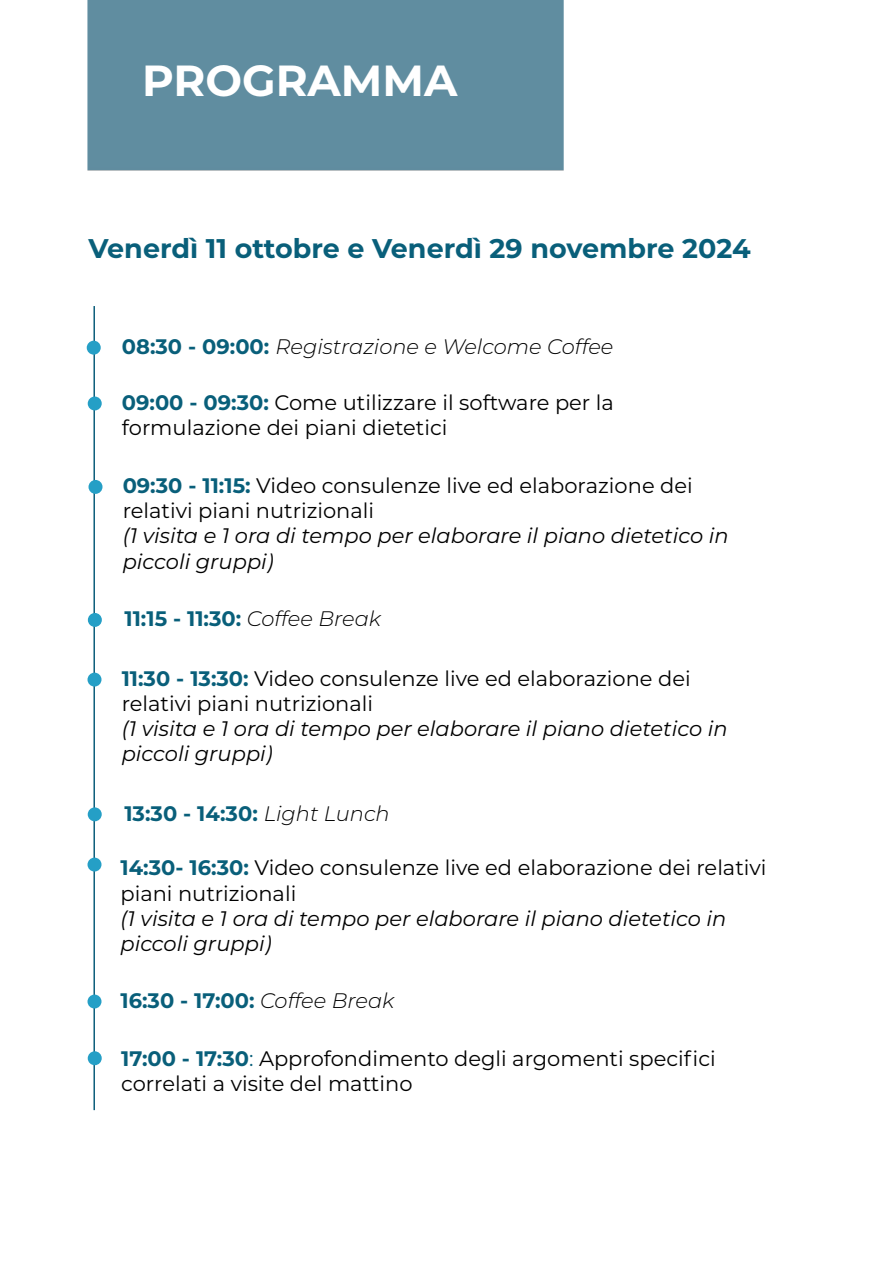
<style>
.page{position:relative;width:893px;height:1263px;background:#fff}
.page>*{position:absolute;margin:0;border:0;box-sizing:border-box;transform-origin:0 0}
.t1{font:700 43.5px "Montserrat";color:#fff}
.t2{font:700 27px "Montserrat";color:#095f7a}
.t3{font:21px/25.2px "Montserrat";color:#000}
.t4{font:italic 21px/25.2px "Montserrat";color:#000}
.t5{font:700 21px "Montserrat";color:#095f7a}
.t6{font:italic 300 21px "Montserrat";color:#000}
.s1{font-weight:700;font-style:normal;color:#095f7a}
.s2{font-weight:700;color:#095f7a}
.s3{font-weight:300;font-style:italic;color:#000}
.s4{color:#095f7a}
</style>
<div class="page">
<div style="left:88px;top:0;width:475px;height:170px;background:#608da0"></div>
<hr style="left:93px;top:306px;width:2px;height:804px;background:#0e5f7c">
<div style="left:87px;top:341px;width:14px;height:14px;background:#259fc6;border-radius:50%"></div>
<div style="left:88px;top:480px;width:15px;height:14px;background:#259fc6;border-radius:50%"></div>
<div style="left:87px;top:672px;width:15px;height:15px;background:#259fc6;border-radius:50%"></div>
<div style="left:88px;top:807px;width:14px;height:14px;background:#259fc6;border-radius:50%"></div>
<div style="left:87px;top:857px;width:15px;height:15px;background:#259fc6;border-radius:50%"></div>
<div style="left:88px;top:613px;width:14px;height:14px;background:#259fc6;border-radius:50%"></div>
<div style="left:88px;top:396px;width:14px;height:14px;background:#259fc6;border-radius:50%"></div>
<div style="left:88px;top:1051px;width:14px;height:14px;background:#259fc6;border-radius:50%"></div>
<div style="left:87px;top:994px;width:15px;height:14px;background:#259fc6;border-radius:50%"></div>
<h1 class="t1" style="left:142px;top:49px;width:317px">PROGRAMMA</h1>
<p class="t2" style="left:89px;top:229px;width:664px">Venerdì 11 ottobre e Venerdì 29 novembre 2024</p>
<p class="t6" style="left:122px;top:332px;width:493px"><span class="s1">08:30 - 09:00:</span> Registrazione e Welcome Coffee</p>
<p class="t3" style="left:122px;top:389px;width:493px"><span class="s2">09:00 - 09:30:</span> Come utilizzare il software per la formulazione dei piani dietetici</p>
<p class="t3" style="left:123px;top:472px;width:572px"><span class="s2">09:30 - 11:15:</span> Video consulenze live ed elaborazione dei relativi piani nutrizionali</p>
<p class="t4" style="left:123px;top:522px;width:607px">(1 visita e 1 ora di tempo per elaborare il piano dietetico in piccoli gruppi)</p>
<p class="t5" style="left:124px;top:604px;width:258px">11:15 - 11:30: <span class="s3">Coffee Break</span></p>
<p class="t3" style="left:122px;top:665px;width:571px"><span class="s2">11:30 - 13:30:</span> Video consulenze live ed elaborazione dei relativi piani nutrizionali</p>
<p class="t4" style="left:122px;top:715px;width:607px">(1 visita e 1 ora di tempo per elaborare il piano dietetico in piccoli gruppi)</p>
<p class="t5" style="left:124px;top:798px;width:267px">13:30 - 14:30: <span class="s3">Light Lunch</span></p>
<p class="t3" style="left:120px;top:855px;width:648px"><span class="s2">14:30- 16:30:</span> Video consulenze live ed elaborazione dei relativi piani nutrizionali</p>
<p class="t4" style="left:120px;top:905px;width:607px">(1 visita e 1 ora di tempo per elaborare il piano dietetico in piccoli gruppi)</p>
<p class="t5" style="left:120px;top:986px;width:275px">16:30 - 17:00: <span class="s3">Coffee Break</span></p>
<p class="t3" style="left:121px;top:1045px;width:596px"><span class="s2">17:00 - 17:30</span><span class="s4">:</span> Approfondimento degli argomenti specifici correlati a visite del mattino</p>
</div>
